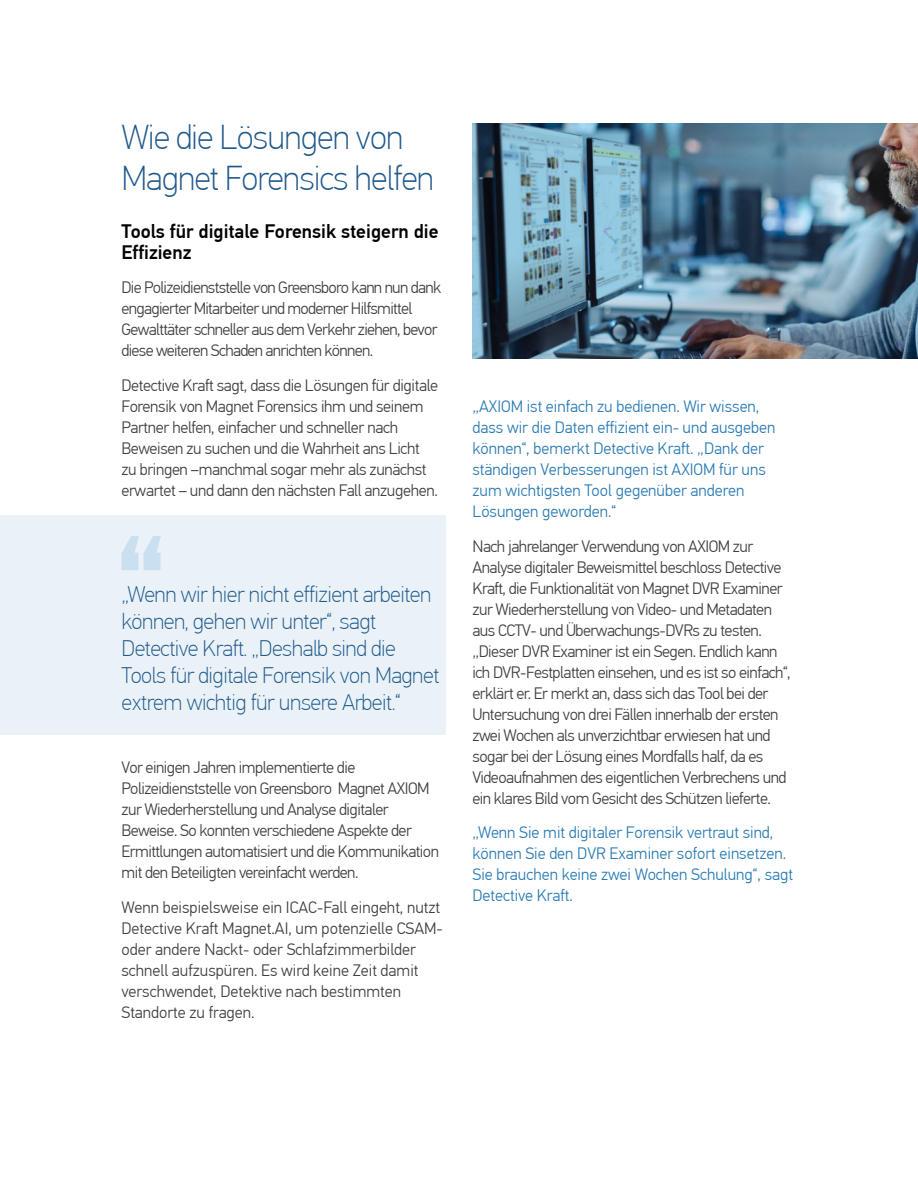
<style>
.page{position:relative;width:918px;height:1188px;background:#fff}
.page>*{position:absolute;margin:0;border:0;box-sizing:border-box;transform-origin:0 0}
.t1{font:100 34.5px/41.4px "PF Din Text Pro";letter-spacing:-.025em;color:#20598b}
.t2{font:100 22.5px/27px "PF Din Text Pro";letter-spacing:-.02em;color:#20598b}
.t3{font:500 19.5px/21px "PF Din Text Pro";color:#000}
.t4{font:300 16.5px/21px "PF Din Text Pro";letter-spacing:-.03em;color:#3e3f3f}
.t5{font:300 16.5px/21px "PF Din Text Pro";color:#297ab4}
.t6{font:300 16.5px/21px "PF Din Text Pro";color:#3e3f3f}
</style>
<div class="page">
<div style="left:0;top:516px;width:446px;height:219px;background:#eaf2f8"></div>
<svg style="left:122px;top:536px;width:39px;height:34px"></svg>
<img style="left:472px;top:123px;width:446px;height:236px">
<h1 class="t1" style="left:122px;top:119px;width:314px">Wie die Lösungen von<br>Magnet Forensics helfen</h1>
<p class="t3" style="left:122px;top:221px;width:319px">Tools für digitale Forensik steigern die<br>Effizienz</p>
<p class="t4" style="left:122px;top:278px;width:321px">Die Polizeidienststelle von Greensboro kann nun dank engagierter Mitarbeiter und moderner Hilfsmittel Gewalttäter schneller aus dem Verkehr ziehen, bevor diese weiteren Schaden anrichten können.</p>
<p class="t4" style="left:122px;top:375px;width:318px">Detective Kraft sagt, dass die Lösungen für digitale Forensik von Magnet Forensics ihm und seinem Partner helfen, einfacher und schneller nach Beweisen zu suchen und die Wahrheit ans Licht zu bringen –manchmal sogar mehr als zunächst erwartet – und dann den nächsten Fall anzugehen.</p>
<h2 class="t2" style="left:122px;top:583px;width:319px">„Wenn wir hier nicht effizient arbeiten können, gehen wir unter“, sagt Detective Kraft. „Deshalb sind die Tools für digitale Forensik von Magnet extrem wichtig für unsere Arbeit.“</h2>
<p class="t4" style="left:122px;top:758px;width:319px">Vor einigen Jahren implementierte die Polizeidienststelle von Greensboro Magnet AXIOM zur Wiederherstellung und Analyse digitaler Beweise. So konnten verschiedene Aspekte der Ermittlungen automatisiert und die Kommunikation mit den Beteiligten vereinfacht werden.</p>
<p class="t6" style="left:122px;top:897px;width:323px">Wenn beispielsweise ein ICAC-Fall eingeht, nutzt Detective Kraft Magnet.AI, um potenzielle CSAM&shy;oder andere Nackt- oder Schlafzimmerbilder schnell aufzuspüren. Es wird keine Zeit damit verschwendet, Detektive nach bestimmten Standorte zu fragen.</p>
<p class="t5" style="left:472px;top:396px;width:305px">„AXIOM ist einfach zu bedienen. Wir wissen, dass wir die Daten effizient ein- und ausgeben können“, bemerkt Detective Kraft. „Dank der ständigen Verbesserungen ist AXIOM für uns zum wichtigsten Tool gegenüber anderen Lösungen geworden.“</p>
<p class="t4" style="left:472px;top:536px;width:320px">Nach jahrelanger Verwendung von AXIOM zur Analyse digitaler Beweismittel beschloss Detective Kraft, die Funktionalität von Magnet DVR Examiner zur Wiederherstellung von Video- und Metadaten aus CCTV- und Überwachungs-DVRs zu testen. „Dieser DVR Examiner ist ein Segen. Endlich kann ich DVR-Festplatten einsehen, und es ist so einfach“, erklärt er. Er merkt an, dass sich das Tool bei der Untersuchung von drei Fällen innerhalb der ersten zwei Wochen als unverzichtbar erwiesen hat und sogar bei der Lösung eines Mordfalls half, da es Videoaufnahmen des eigentlichen Verbrechens und ein klares Bild vom Gesicht des Schützen lieferte.</p>
<p class="t5" style="left:472px;top:822px;width:322px">„Wenn Sie mit digitaler Forensik vertraut sind, können Sie den DVR Examiner sofort einsetzen.<br>Sie brauchen keine zwei Wochen Schulung“, sagt Detective Kraft.</p>
</div>
